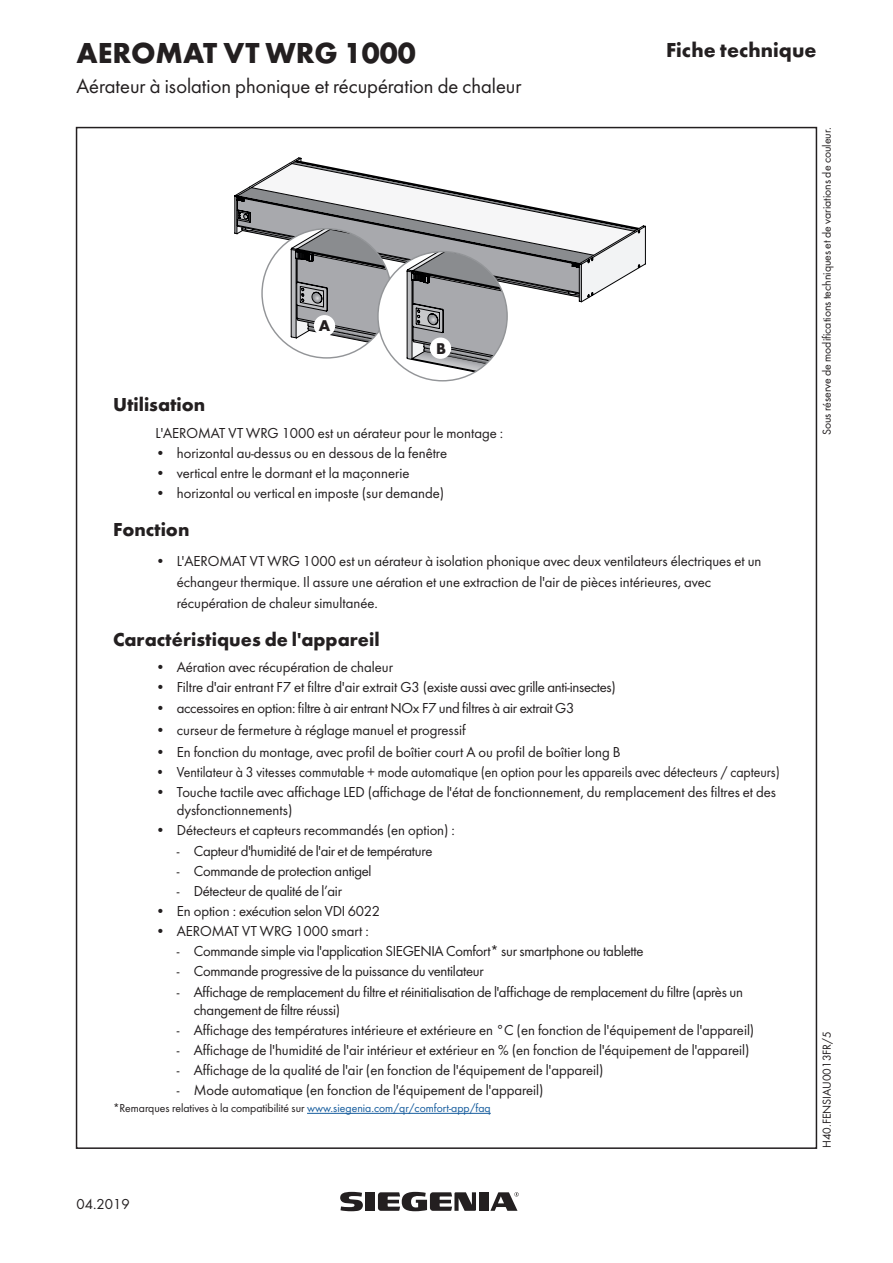
<style>
.page{position:relative;width:893px;height:1263px;background:#fff}
.page>*{position:absolute;margin:0;border:0;box-sizing:border-box;transform-origin:0 0}
.t1{font:700 30px "Futura";color:#231f20}
.t2{font:21px "Futura Boo";color:#231f20}
.t3{font:700 21px "Futura";color:#231f20}
.t4{font:700 19.5px "Futura";color:#231f20}
.t5{font:700 16.2px "Futura";color:#231f20}
.t6{font:15px/21px "Futura Boo";color:#231f20}
.t7{font:15px/18px "Futura Boo";letter-spacing:-.02em;color:#231f20}
.t8{font:15px "Futura Boo";color:#231f20;scale:.94 1}
.t9{font:12px "Futura Boo";color:#231f20}
.s1{color:#175d9e}
</style>
<div class="page">
<div style="left:365px;top:1192px;width:10px;height:19px;background:#231f20"></div>
<svg style="left:340px;top:1192px;width:23px;height:19px"></svg>
<div style="left:479px;top:1192px;width:10px;height:19px;background:#231f20"></div>
<svg style="left:378px;top:1192px;width:98px;height:19px"></svg>
<svg style="left:490px;top:1192px;width:29px;height:19px"></svg>
<hr style="left:307px;top:1113px;width:184px;height:1px;background:#175d9e">
<svg style="left:235px;top:158px;width:410px;height:223px"></svg>
<div style="left:430px;top:337px;width:21px;height:22px;background:#fff;border-radius:50%"></div>
<h1 class="t1" style="left:77px;top:34px;width:341px">AEROMAT VT WRG 1000</h1>
<h2 class="t2" style="left:77px;top:73px;width:446px">Aérateur à isolation phonique et récupération de chaleur</h2>
<h2 class="t3" style="left:666px;top:36px;width:152px">Fiche technique</h2>
<p class="t5" style="left:319px;top:315px;width:13px">A</p>
<p class="t5" style="left:436px;top:338px;width:12px">B</p>
<h3 class="t4" style="left:113px;top:393px;width:94px">Utilisation</h3>
<p class="t6" style="left:156px;top:422px;width:349px">L'AEROMAT VT WRG 1000 est un aérateur pour le montage :</p>
<p class="t6" style="left:156px;top:442px;width:293px">• horizontal au-dessus ou en dessous de la fenêtre</p>
<p class="t6" style="left:156px;top:463px;width:255px">• vertical entre le dormant et la maçonnerie</p>
<p class="t6" style="left:156px;top:483px;width:290px">• horizontal ou vertical en imposte (sur demande)</p>
<h3 class="t4" style="left:113px;top:518px;width:78px">Fonction</h3>
<p class="t6" style="left:177px;top:550px;width:586px;text-indent:-21px">• L'AEROMAT VT WRG 1000 est un aérateur à isolation phonique avec deux ventilateurs électriques et un échangeur thermique. Il assure une aération et une extraction de l'air de pièces intérieures, avec récupération de chaleur simultanée.</p>
<h3 class="t4" style="left:113px;top:627px;width:268px">Caractéristiques de l'appareil</h3>
<p class="t6" style="left:156px;top:657px;width:239px">• Aération avec récupération de chaleur</p>
<p class="t6" style="left:156px;top:677px;width:462px">• Filtre d'air entrant F7 et filtre d'air extrait G3 (existe aussi avec grille anti-insectes)</p>
<p class="t7" style="left:156px;top:698px;width:420px">• accessoires en option: filtre à air entrant NOx F7 und filtres à air extrait G3</p>
<p class="t6" style="left:156px;top:719px;width:312px">• curseur de fermeture à réglage manuel et progressif</p>
<p class="t6" style="left:156px;top:741px;width:467px">• En fonction du montage, avec profil de boîtier court A ou profil de boîtier long B</p>
<p class="t8" style="left:156px;top:763px;width:666px">• Ventilateur à 3 vitesses commutable + mode automatique (en option pour les appareils avec détecteurs / capteurs)</p>
<p class="t6" style="left:177px;top:783px;width:601px;line-height:18px;text-indent:-21px">• Touche tactile avec affichage LED (affichage de l'état de fonctionnement, du remplacement des filtres et des dysfonctionnements)</p>
<p class="t6" style="left:156px;top:820px;width:301px">• Détecteurs et capteurs recommandés (en option) :</p>
<p class="t7" style="left:177px;top:841px;width:257px">- Capteur d'humidité de l'air et de température</p>
<p class="t7" style="left:177px;top:862px;width:196px">- Commande de protection antigel</p>
<p class="t7" style="left:177px;top:882px;width:167px">- Détecteur de qualité de l’air</p>
<p class="t7" style="left:156px;top:902px;width:226px">• En option : exécution selon VDI 6022</p>
<p class="t6" style="left:156px;top:920px;width:215px">• AEROMAT VT WRG 1000 smart :</p>
<p class="t7" style="left:177px;top:942px;width:468px">- Commande simple via l'application SIEGENIA Comfort* sur smartphone ou tablette</p>
<p class="t7" style="left:177px;top:962px;width:308px">- Commande progressive de la puissance du ventilateur</p>
<p class="t7" style="left:194px;top:982px;width:551px;text-indent:-17px">- Affichage de remplacement du filtre et réinitialisation de l'affichage de remplacement du filtre (après un changement de filtre réussi)</p>
<p class="t6" style="left:177px;top:1019px;width:579px">- Affichage des températures intérieure et extérieure en °C (en fonction de l'équipement de l'appareil)</p>
<p class="t6" style="left:177px;top:1039px;width:574px">- Affichage de l'humidité de l'air intérieur et extérieur en % (en fonction de l'équipement de l'appareil)</p>
<p class="t6" style="left:177px;top:1059px;width:428px">- Affichage de la qualité de l'air (en fonction de l'équipement de l'appareil)</p>
<p class="t6" style="left:177px;top:1079px;width:368px">- Mode automatique (en fonction de l'équipement de l'appareil)</p>
<p class="t9" style="left:113px;top:1101px;width:379px">*Remarques relatives à la compatibilité sur <span class="s1">www.siegenia.com/qr/comfort-app/faq</span></p>
<p class="t6" style="left:77px;top:1193px;width:55px">04.2019</p>
<p class="t9" style="left:820px;top:435px;width:309px;rotate:-90deg">Sous réserve de modifications techniques et de variations de couleur.</p>
<p class="t9" style="left:820px;top:1148px;width:118px;rotate:-90deg">H40.FENSIAU0013FR/5</p>
</div>
